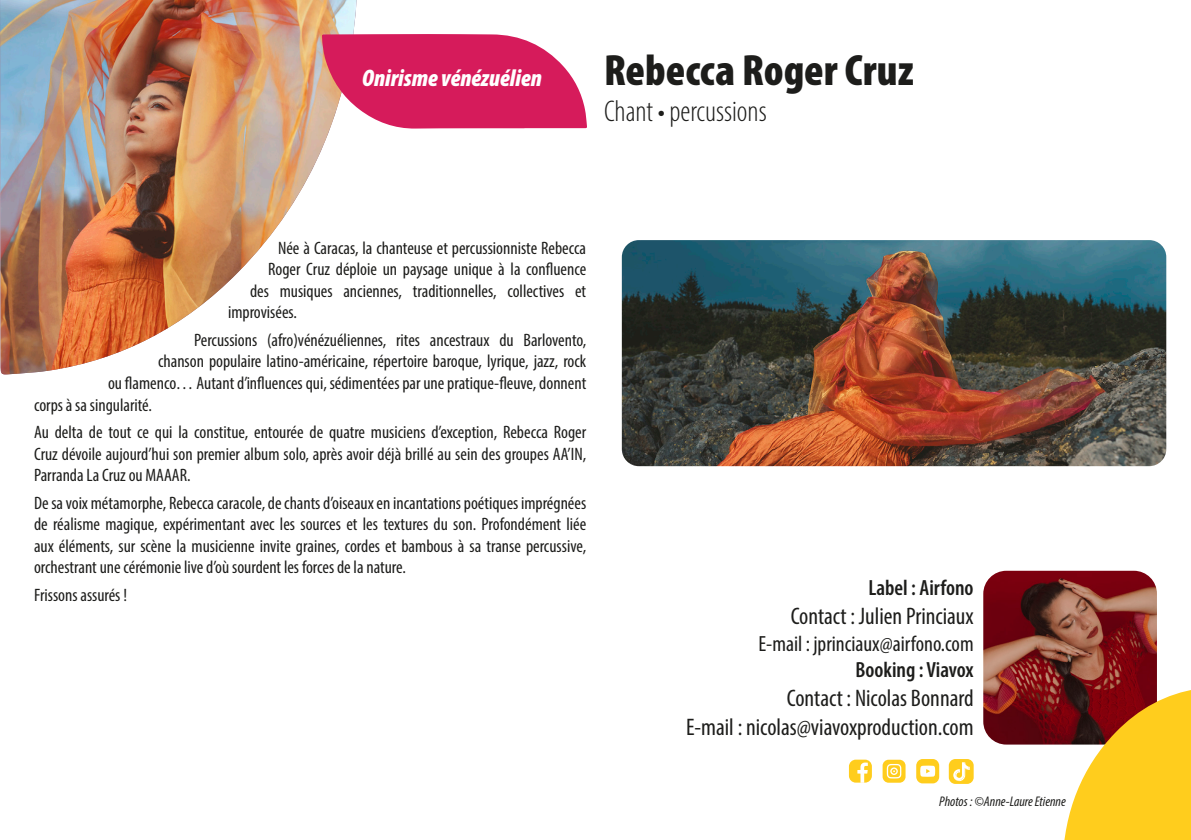
<style>
.page{position:relative;width:1191px;height:840px;background:#fff}
.page>*{position:absolute;margin:0;border:0;box-sizing:border-box;transform-origin:0 0}
.t1{font:900 condensed 44px "Myriad Pro";color:#1d1d1b}
.t2{font:300 condensed 30px "Myriad Pro";color:#1d1d1b}
.t3{font:condensed 24px "Myriad Pro";color:#1d1d1b}
.t4{font:italic 900 condensed 24px "Myriad Pro";color:#fff}
.t5{font:condensed 22px "Myriad Pro";color:#1d1d1b}
.t6{font:600 condensed 22px "Myriad Pro";color:#1d1d1b}
.t7{font:condensed 18px/21.6px "Myriad Pro";color:#1d1d1b;text-align:justify}
.t8{font:italic condensed 14px "Myriad Pro";color:#1d1d1b}
</style>
<div class="page">
<img style="left:983px;top:570px;width:174px;height:174px">
<img style="left:0;top:0;width:357px;height:374px">
<img style="left:622px;top:240px;width:544px;height:226px">
<svg style="left:322px;top:34px;width:265px;height:95px;background:#db3d71"></svg>
<div style="left:916px;top:758px;width:23px;height:25px;background:#ffcd1d;border-radius:7px"></div>
<svg style="left:920px;top:765px;width:15px;height:11px"></svg>
<div style="left:849px;top:759px;width:23px;height:23px;background:#ffcd1d;border-radius:7px"></div>
<svg style="left:857px;top:762px;width:11px;height:20px"></svg>
<div style="left:882px;top:759px;width:23px;height:23px;background:#ffcd1d;border-radius:6px"></div>
<svg style="left:886px;top:763px;width:15px;height:15px"></svg>
<div style="left:948px;top:758px;width:25px;height:25px;background:#ffcd1d;border-radius:7px"></div>
<svg style="left:953px;top:762px;width:16px;height:18px"></svg>
<svg style="left:1062px;top:686px;width:129px;height:153px;background:#dda730"></svg>
<p class="t4" style="left:362px;top:63px;width:181px">Onirisme vénézuélien</p>
<p class="t1" style="left:604px;top:42px;width:311px">Rebecca Roger Cruz</p>
<p class="t2" style="left:604px;top:93px;width:164px">Chant • percussions</p>
<p class="t7" style="left:278px;top:236px;width:309px">Née à Caracas, la chanteuse et percussionniste Rebecca</p>
<p class="t7" style="left:268px;top:258px;width:320px">Roger Cruz déploie un paysage unique à la confluence</p>
<p class="t7" style="left:250px;top:280px;width:337px">des musiques anciennes, traditionnelles, collectives et</p>
<p class="t7" style="left:228px;top:301px;width:70px">improvisées.</p>
<p class="t7" style="left:194px;top:328px;width:394px">Percussions (afro)vénézuéliennes, rites ancestraux du Barlovento,</p>
<p class="t7" style="left:158px;top:350px;width:430px">chanson populaire latino-américaine, répertoire baroque, lyrique, jazz, rock</p>
<p class="t7" style="left:108px;top:372px;width:480px">ou flamenco… Autant d’influences qui, sédimentées par une pratique-fleuve, donnent</p>
<p class="t7" style="left:34px;top:393px;width:120px">corps à sa singularité.</p>
<p class="t7" style="left:34px;top:421px;width:554px">Au delta de tout ce qui la constitue, entourée de quatre musiciens d’exception, Rebecca Roger Cruz dévoile aujourd’hui son premier album solo, après avoir déjà brillé au sein des groupes AA’IN, Parranda La Cruz ou MAAAR.</p>
<p class="t7" style="left:34px;top:491px;width:554px">De sa voix métamorphe, Rebecca caracole, de chants d’oiseaux en incantations poétiques imprégnées de réalisme magique, expérimentant avec les sources et les textures du son. Profondément liée aux éléments, sur scène la musicienne invite graines, cordes et bambous à sa transe percussive, orchestrant une cérémonie live d’où sourdent les forces de la nature.</p>
<p class="t7" style="left:34px;top:583px;width:94px">Frissons assurés !</p>
<p class="t6" style="left:868px;top:574px;width:107px">Label : Airfono</p>
<p class="t3" style="left:790px;top:601px;width:184px">Contact : Julien Princiaux</p>
<p class="t5" style="left:758px;top:629px;width:217px">E-mail : jprinciaux@airfono.com</p>
<p class="t6" style="left:855px;top:655px;width:120px">Booking : Viavox</p>
<p class="t3" style="left:787px;top:683px;width:188px">Contact : Nicolas Bonnard</p>
<p class="t3" style="left:686px;top:711px;width:289px">E-mail : nicolas@viavoxproduction.com</p>
<p class="t8" style="left:939px;top:792px;width:128px">Photos : ©Anne-Laure Etienne</p>
</div>
